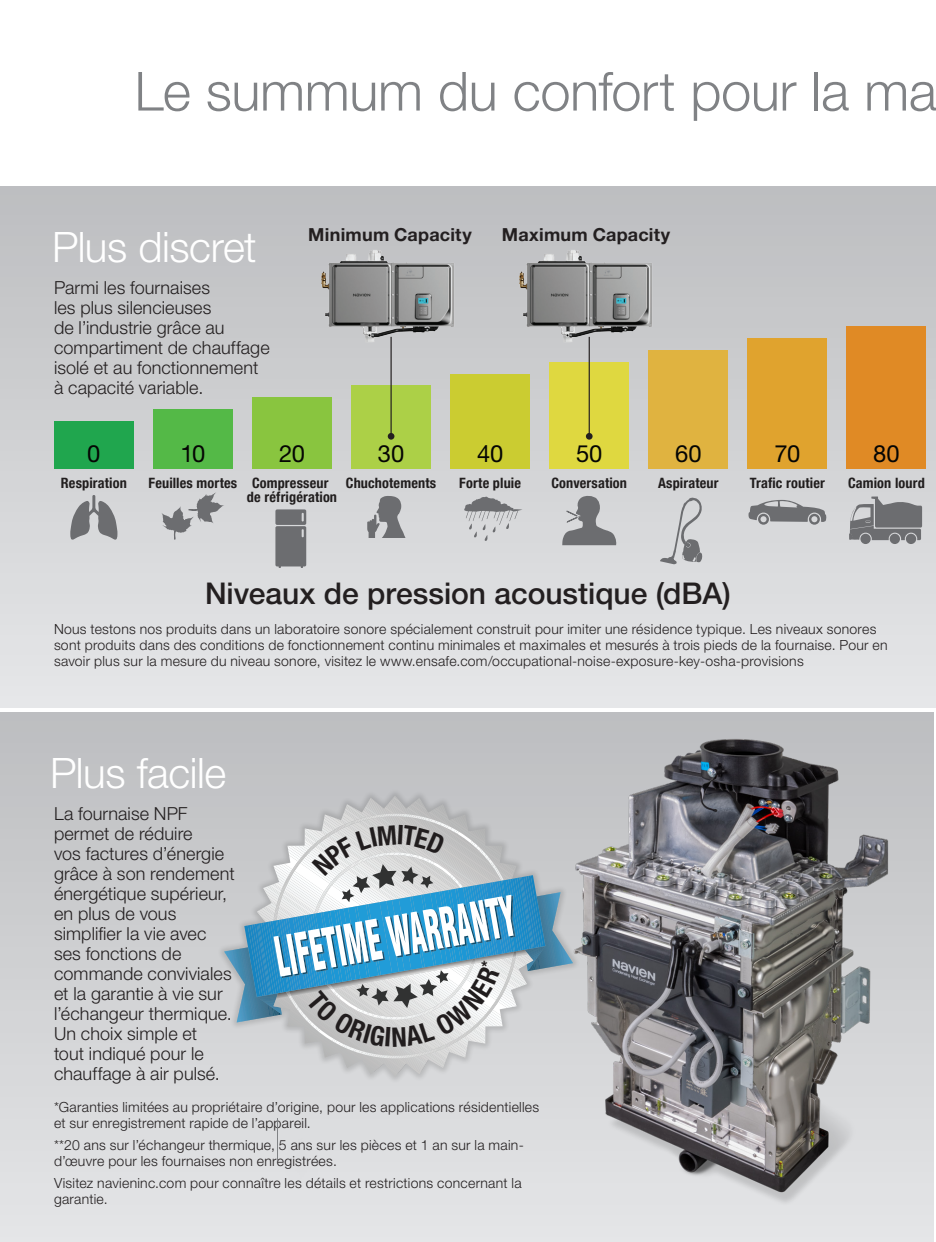
<style>
.page{position:relative;width:936px;height:1242px;background:#fff}
.page>*{position:absolute;margin:0;border:0;box-sizing:border-box;transform-origin:0 0}
.t1{font:300 54px "Helvetica Neue LT Pro";letter-spacing:-.005em;color:#808285}
.t2{font:300 42px "Helvetica Neue LT Pro";letter-spacing:-.01em;color:#fff}
.t3{font:500 30px "Helvetica Neue LT Pro";color:#231f20}
.t4{font:23.8px "Helvetica Neue LT Pro";letter-spacing:-.01em;color:#050504}
.t5{font:300 18px/20px "Helvetica Neue LT Pro";letter-spacing:.005em;color:#231f20}
.t6{font:700 18px "Helvetica Neue LT Pro";letter-spacing:.015em;color:#231f20}
.t7{font:700 condensed 14.2px/14.2px "Helvetica Neue LT Pro";letter-spacing:.01em;color:#211e1e}
.t8{font:300 14px/16px "Helvetica Neue LT Pro";letter-spacing:.02em;color:#231f20}
</style>
<div class="page">
<div style="left:0;top:186px;width:936px;height:522px;background:linear-gradient(to bottom,#bdbdbf,#e6e7e9)"></div>
<svg style="left:464px;top:496px;width:59px;height:45px;background:#bebfc1"></svg>
<svg style="left:161px;top:492px;width:64px;height:47px;background:#b8b9bb"></svg>
<svg style="left:660px;top:497px;width:43px;height:67px;background:#bebfc1"></svg>
<svg style="left:275px;top:509px;width:31px;height:59px;background:#757678"></svg>
<svg style="left:748px;top:500px;width:79px;height:25px;background:#9a9b9e"></svg>
<svg style="left:70px;top:495px;width:48px;height:45px;background:#9e9fa1"></svg>
<div style="left:860px;top:534px;width:11px;height:10px;background:#6c6d70;border-radius:50%"></div>
<div style="left:890px;top:534px;width:10px;height:10px;background:#6c6d70;border-radius:50%"></div>
<div style="left:906px;top:534px;width:10px;height:10px;background:#6c6d70;border-radius:50%"></div>
<svg style="left:849px;top:497px;width:73px;height:43px;background:#8a8b8e"></svg>
<svg style="left:367px;top:496px;width:41px;height:42px;background:#9c9d9f"></svg>
<svg style="left:562px;top:495px;width:55px;height:50px;background:#9fa0a3"></svg>
<img style="left:517px;top:223px;width:144px;height:144px">
<img style="left:319px;top:223px;width:144px;height:144px">
<div style="left:54px;top:421px;width:80px;height:48px;background:#20a64e"></div>
<div style="left:153px;top:409px;width:80px;height:60px;background:#54b947"></div>
<div style="left:252px;top:397px;width:80px;height:72px;background:#89c53f"></div>
<div style="left:648px;top:350px;width:80px;height:119px;background:#e0b340"></div>
<div style="left:847px;top:326px;width:79px;height:143px;background:#e08a25"></div>
<div style="left:747px;top:338px;width:80px;height:131px;background:#e0a32e"></div>
<div style="left:351px;top:386px;width:80px;height:83px;background:#acd047"></div>
<div style="left:450px;top:374px;width:80px;height:95px;background:#cbcc31"></div>
<div style="left:549px;top:362px;width:80px;height:107px;background:#dfd840"></div>
<hr style="left:391px;top:337px;width:1px;height:99px;background:#231f20">
<div style="left:388px;top:433px;width:6px;height:7px;background:#231f20;border-radius:50%"></div>
<hr style="left:589px;top:337px;width:1px;height:99px;background:#231f20">
<div style="left:586px;top:433px;width:7px;height:7px;background:#231f20;border-radius:50%"></div>
<div style="left:0;top:712px;width:934px;height:530px;background:linear-gradient(to bottom,#bdbec0,#e4e5e7)"></div>
<img style="left:545px;top:712px;width:369px;height:518px">
<div style="left:217px;top:788px;width:363px;height:296px;background:#cccdcf"></div>
<div style="left:275px;top:1123px;width:54px;height:81px;background:#dedfe1"></div>
<hr style="left:277px;top:1118px;width:1px;height:42px;background:#808285">
<svg style="left:224px;top:796px;width:349px;height:280px"></svg>
<h1 class="t1" style="left:134px;top:58px;width:804px">Le summum du confort pour la ma</h1>
<h2 class="t2" style="left:52px;top:221px;width:206px">Plus discret</h2>
<p class="t5" style="left:54px;top:277px;width:217px">Parmi les fournaises<br>les plus silencieuses<br>de l’industrie grâce au compartiment de chauffage isolé et au fonctionnement à capacité variable.</p>
<p class="t6" style="left:308px;top:224px;width:165px">Minimum Capacity</p>
<p class="t6" style="left:502px;top:224px;width:170px">Maximum Capacity</p>
<h3 class="t4" style="left:87px;top:439px;width:15px">0</h3>
<h3 class="t4" style="left:180px;top:439px;width:26px">10</h3>
<h3 class="t4" style="left:279px;top:439px;width:27px">20</h3>
<h3 class="t4" style="left:378px;top:439px;width:28px">30</h3>
<h3 class="t4" style="left:477px;top:439px;width:28px">40</h3>
<h3 class="t4" style="left:576px;top:439px;width:28px">50</h3>
<h3 class="t4" style="left:675px;top:439px;width:28px">60</h3>
<h3 class="t4" style="left:775px;top:439px;width:27px">70</h3>
<h3 class="t4" style="left:873px;top:439px;width:28px">80</h3>
<p class="t7" style="left:61px;top:475px;width:67px">Respiration</p>
<p class="t7" style="left:247px;top:475px;width:92px;text-indent:-98px">Feuilles mortes Compresseur de réfrigération</p>
<p class="t7" style="left:346px;top:475px;width:92px">Chuchotements</p>
<p class="t7" style="left:459px;top:475px;width:63px">Forte pluie</p>
<p class="t7" style="left:551px;top:475px;width:77px">Conversation</p>
<p class="t7" style="left:658px;top:475px;width:62px">Aspirateur</p>
<p class="t7" style="left:750px;top:475px;width:76px">Trafic routier</p>
<p class="t7" style="left:848px;top:475px;width:78px">Camion lourd</p>
<h3 class="t3" style="left:205px;top:575px;width:527px">Niveaux de pression acoustique (dBA)</h3>
<p class="t8" style="left:54px;top:621px;width:835px">Nous testons nos produits dans un laboratoire sonore spécialement construit pour imiter une résidence typique. Les niveaux sonores sont produits dans des conditions de fonctionnement continu minimales et maximales et mesurés à trois pieds de la fournaise. Pour en savoir plus sur la mesure du niveau sonore, visitez le www.ensafe.com/occupational-noise-exposure-key-osha-provisions</p>
<h2 class="t2" style="left:50px;top:747px;width:177px">Plus facile</h2>
<p class="t5" style="left:54px;top:803px;width:182px">La fournaise NPF permet de réduire<br>vos factures d’énergie grâce à son rendement énergétique supérieur, en plus de vous simplifier la vie avec ses fonctions de commande conviviales et la garantie à vie sur l’échangeur thermique.<br>Un choix simple et<br>tout indiqué pour le chauffage à air pulsé.</p>
<p class="t8" style="left:54px;top:1099px;width:487px">*Garanties limitées au propriétaire d’origine, pour les applications résidentielles et sur enregistrement rapide de l’appareil.</p>
<p class="t8" style="left:54px;top:1137px;width:471px">**20 ans sur l’échangeur thermique, 5 ans sur les pièces et 1 an sur la main&shy;d’œuvre pour les fournaises non enregistrées.</p>
<p class="t8" style="left:54px;top:1175px;width:469px">Visitez navieninc.com pour connaître les détails et restrictions concernant la garantie.</p>
</div>
